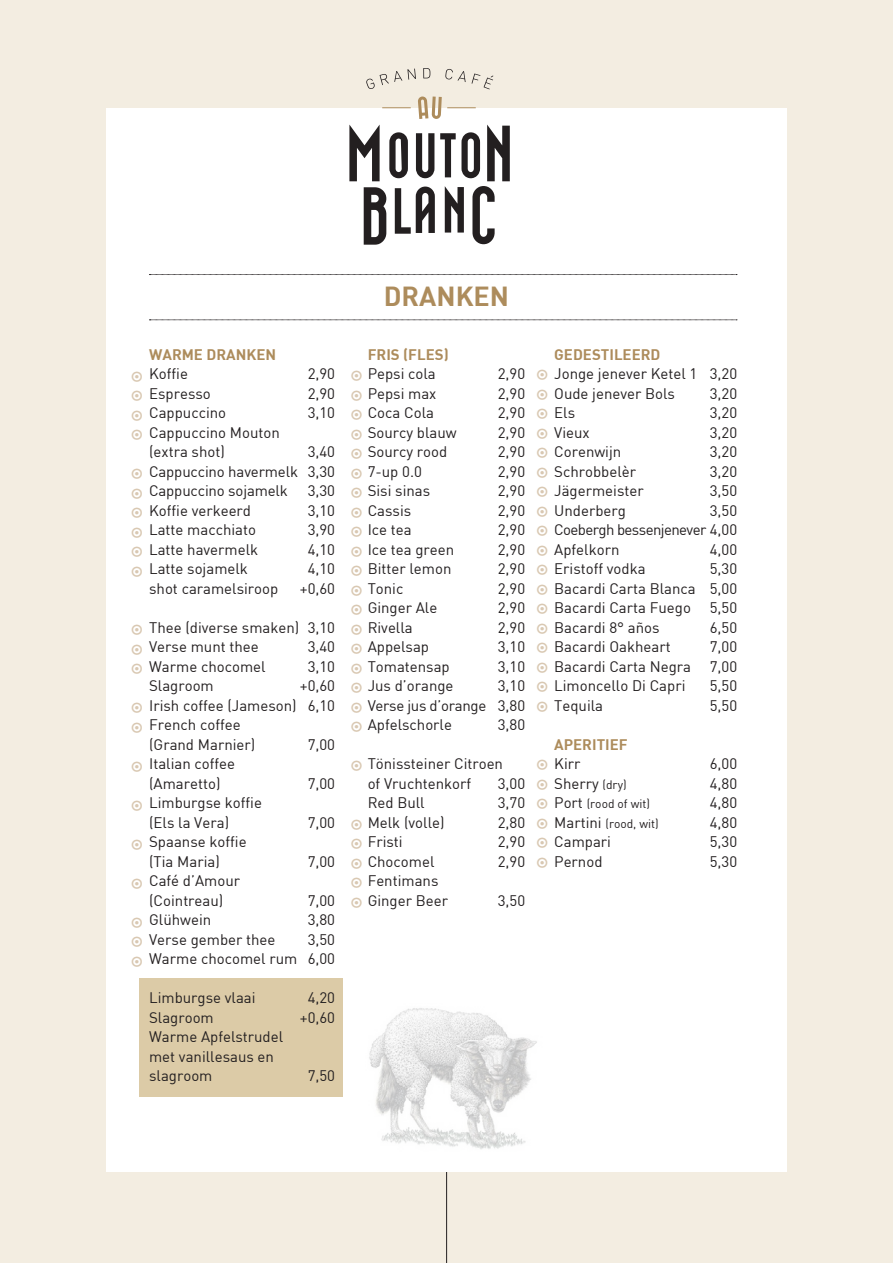
<style>
.page{position:relative;width:893px;height:1263px;background:#f3ede1}
.page>*{position:absolute;margin:0;border:0;box-sizing:border-box;transform-origin:0 0}
.t1{font:27px "Minion Pro";letter-spacing:-.005em;color:#231f20}
.t2{font:27px "DIN Bold";color:#ad8c5c}
.t3{font:15px/19.5px "DIN";color:#231f20}
.t4{font:15px "DIN Bold";color:#ad8c5c}
.t5{font:12px "DIN";color:#231f20}
.s1{font-size:12px}
.s2{font-size:15px}
</style>
<div class="page">
<hr style="left:446px;top:1169px;width:1px;height:94px;background:#231f20">
<div style="left:106px;top:108px;width:681px;height:1063px;background:#fff"></div>
<img style="left:369px;top:1008px;width:168px;height:141px">
<svg style="left:149px;top:274px;width:588px;height:1px"></svg>
<svg style="left:149px;top:320px;width:588px;height:1px"></svg>
<div style="left:140px;top:978px;width:203px;height:118px;background:#dccba7"></div>
<svg style="left:382px;top:107px;width:29px;height:1px"></svg>
<svg style="left:418px;top:96px;width:58px;height:23px"></svg>
<svg style="left:349px;top:125px;width:161px;height:120px"></svg>
<svg style="left:366px;top:68px;width:128px;height:21px"></svg>
<h1 class="t2" style="left:384px;top:279px;width:127px">DRANKEN</h1>
<p class="t4" style="left:368px;top:344px;width:83px">FRIS (FLES)</p>
<p class="t3" style="left:368px;top:364px;width:70px">Pepsi cola</p>
<p class="t3" style="left:498px;top:364px;width:29px">2,90</p>
<p class="t3" style="left:368px;top:383px;width:70px">Pepsi max</p>
<p class="t3" style="left:498px;top:383px;width:29px">2,90</p>
<p class="t3" style="left:368px;top:403px;width:68px">Coca Cola</p>
<p class="t3" style="left:498px;top:403px;width:29px">2,90</p>
<p class="t3" style="left:368px;top:422px;width:91px">Sourcy blauw</p>
<p class="t3" style="left:498px;top:422px;width:29px">2,90</p>
<p class="t3" style="left:368px;top:442px;width:81px">Sourcy rood</p>
<p class="t3" style="left:498px;top:442px;width:29px">2,90</p>
<p class="t3" style="left:368px;top:461px;width:56px">7-up 0.0</p>
<p class="t3" style="left:498px;top:461px;width:29px">2,90</p>
<p class="t3" style="left:368px;top:481px;width:64px">Sisi sinas</p>
<p class="t3" style="left:498px;top:481px;width:29px">2,90</p>
<p class="t3" style="left:368px;top:500px;width:45px">Cassis</p>
<p class="t3" style="left:498px;top:500px;width:29px">2,90</p>
<p class="t3" style="left:368px;top:520px;width:46px">Ice tea</p>
<p class="t3" style="left:498px;top:520px;width:29px">2,90</p>
<p class="t3" style="left:368px;top:539px;width:88px">Ice tea green</p>
<p class="t3" style="left:498px;top:539px;width:29px">2,90</p>
<p class="t3" style="left:368px;top:559px;width:85px">Bitter lemon</p>
<p class="t3" style="left:498px;top:559px;width:29px">2,90</p>
<p class="t3" style="left:368px;top:578px;width:37px">Tonic</p>
<p class="t3" style="left:498px;top:578px;width:29px">2,90</p>
<p class="t3" style="left:368px;top:598px;width:71px">Ginger Ale</p>
<p class="t3" style="left:498px;top:598px;width:29px">2,90</p>
<p class="t3" style="left:368px;top:617px;width:47px">Rivella</p>
<p class="t3" style="left:498px;top:617px;width:29px">2,90</p>
<p class="t3" style="left:368px;top:637px;width:63px">Appelsap</p>
<p class="t3" style="left:498px;top:637px;width:29px">3,10</p>
<p class="t3" style="left:368px;top:656px;width:84px">Tomatensap</p>
<p class="t3" style="left:498px;top:656px;width:29px">3,10</p>
<p class="t3" style="left:368px;top:676px;width:87px">Jus d’orange</p>
<p class="t4" style="left:554px;top:344px;width:108px">GEDESTILEERD</p>
<p class="t3" style="left:554px;top:364px;width:184px">Jonge jenever Ketel 1 3,20<br>Oude jenever Bols</p>
<p class="t4" style="left:149px;top:344px;width:129px">WARME DRANKEN</p>
<p class="t3" style="left:149px;top:364px;width:40px">Koffie</p>
<p class="t3" style="left:308px;top:364px;width:29px">2,90</p>
<p class="t3" style="left:149px;top:383px;width:63px">Espresso</p>
<p class="t3" style="left:308px;top:383px;width:29px">2,90</p>
<p class="t3" style="left:149px;top:403px;width:79px">Cappuccino</p>
<p class="t3" style="left:308px;top:403px;width:29px">3,10</p>
<p class="t3" style="left:149px;top:422px;width:132px">Cappuccino Mouton (extra shot)</p>
<p class="t3" style="left:710px;top:383px;width:29px">3,20</p>
<h1 class="t1" style="left:272px;top:383px;width:326px">avond voor hoofd pasta slades</h1>
<p class="t3" style="left:554px;top:403px;width:22px">Els</p>
<p class="t3" style="left:710px;top:403px;width:29px">3,20</p>
<p class="t3" style="left:554px;top:422px;width:37px">Vieux</p>
<p class="t3" style="left:710px;top:422px;width:29px">3,20</p>
<p class="t3" style="left:554px;top:442px;width:69px">Corenwijn</p>
<p class="t3" style="left:710px;top:442px;width:29px">3,20</p>
<p class="t3" style="left:554px;top:461px;width:83px">Schrobbelèr</p>
<p class="t3" style="left:710px;top:461px;width:29px">3,20</p>
<p class="t3" style="left:554px;top:481px;width:91px">Jägermeister</p>
<p class="t3" style="left:710px;top:481px;width:29px">3,50</p>
<p class="t3" style="left:554px;top:500px;width:73px">Underberg</p>
<p class="t3" style="left:149px;top:442px;width:188px;text-align:justify;text-indent:159px">3,40<br>Cappuccino havermelk 3,30<br>Cappuccino sojamelk</p>
<p class="t3" style="left:308px;top:481px;width:29px">3,30</p>
<p class="t3" style="left:554px;top:500px;width:184px;text-align:justify;text-indent:156px">3,50<br>Coebergh bessenjenever 4,00<br>Apfelkorn</p>
<p class="t3" style="left:149px;top:500px;width:103px">Koffie verkeerd</p>
<p class="t3" style="left:308px;top:500px;width:29px">3,10</p>
<p class="t3" style="left:149px;top:520px;width:108px">Latte macchiato</p>
<p class="t3" style="left:308px;top:520px;width:29px">3,90</p>
<p class="t3" style="left:149px;top:539px;width:111px">Latte havermelk</p>
<p class="t3" style="left:308px;top:539px;width:29px">4,10</p>
<p class="t3" style="left:149px;top:559px;width:100px">Latte sojamelk</p>
<p class="t3" style="left:308px;top:559px;width:29px">4,10</p>
<p class="t3" style="left:149px;top:578px;width:131px">shot caramelsiroop</p>
<p class="t3" style="left:300px;top:578px;width:37px">+0,60</p>
<p class="t3" style="left:149px;top:617px;width:188px">Thee (diverse smaken) 3,10<br>Verse munt thee</p>
<p class="t3" style="left:710px;top:539px;width:29px">4,00</p>
<p class="t3" style="left:554px;top:559px;width:184px;text-align:justify;text-indent:156px">5,30<br>Bacardi Carta Blanca 5,00<br>Bacardi Carta Fuego</p>
<p class="t3" style="left:554px;top:559px;width:93px">Eristoff vodka</p>
<p class="t3" style="left:710px;top:598px;width:29px">5,50</p>
<p class="t3" style="left:554px;top:617px;width:107px">Bacardi 8° años</p>
<p class="t3" style="left:710px;top:617px;width:29px">6,50</p>
<p class="t3" style="left:554px;top:637px;width:118px">Bacardi Oakheart</p>
<p class="t3" style="left:308px;top:637px;width:29px">3,40</p>
<p class="t3" style="left:554px;top:637px;width:184px;text-align:justify;text-indent:156px">7,00<br>Bacardi Carta Negra 7,00<br>Limoncello Di Capri</p>
<p class="t3" style="left:149px;top:656px;width:118px">Warme chocomel</p>
<p class="t3" style="left:308px;top:656px;width:29px">3,10</p>
<p class="t3" style="left:149px;top:676px;width:66px">Slagroom</p>
<p class="t3" style="left:368px;top:676px;width:159px;text-align:justify;text-indent:130px">3,10<br>Verse jus d’orange 3,80<br>Apfelschorle</p>
<p class="t3" style="left:710px;top:676px;width:29px">5,50</p>
<p class="t3" style="left:149px;top:676px;width:188px;text-indent:151px">+0,60<br>Irish coffee (Jameson) 6,10<br>French coffee<br>(Grand Marnier)</p>
<p class="t3" style="left:554px;top:695px;width:50px">Tequila</p>
<p class="t3" style="left:710px;top:695px;width:29px">5,50</p>
<p class="t4" style="left:554px;top:734px;width:75px">APERITIEF</p>
<p class="t3" style="left:554px;top:754px;width:28px">Kirr</p>
<p class="t3" style="left:710px;top:754px;width:29px">6,00</p>
<p class="t3" style="left:554px;top:773px;width:74px">Sherry <span class="s1">(dry)</span></p>
<p class="t3" style="left:710px;top:773px;width:29px">4,80</p>
<p class="t5" style="left:554px;top:796px;width:97px"><span class="s2">Port</span> (rood of wit)</p>
<p class="t3" style="left:710px;top:793px;width:29px">4,80</p>
<p class="t5" style="left:554px;top:816px;width:106px"><span class="s2">Martini</span> (rood, wit)</p>
<p class="t3" style="left:710px;top:812px;width:29px">4,80</p>
<p class="t3" style="left:554px;top:832px;width:58px">Campari</p>
<p class="t3" style="left:710px;top:832px;width:29px">5,30</p>
<p class="t3" style="left:554px;top:851px;width:50px">Pernod</p>
<p class="t3" style="left:710px;top:851px;width:29px">5,30</p>
<p class="t3" style="left:498px;top:715px;width:29px">3,80</p>
<p class="t3" style="left:368px;top:754px;width:137px">Tönissteiner Citroen of Vruchtenkorf</p>
<p class="t3" style="left:308px;top:734px;width:29px">7,00</p>
<p class="t3" style="left:149px;top:754px;width:88px">Italian coffee (Amaretto)</p>
<p class="t3" style="left:498px;top:773px;width:29px">3,00</p>
<p class="t3" style="left:308px;top:773px;width:29px">7,00</p>
<p class="t3" style="left:368px;top:793px;width:59px">Red Bull</p>
<p class="t3" style="left:498px;top:793px;width:29px">3,70</p>
<p class="t3" style="left:368px;top:812px;width:78px">Melk (volle)</p>
<p class="t3" style="left:498px;top:812px;width:29px">2,80</p>
<p class="t3" style="left:368px;top:832px;width:37px">Fristi</p>
<p class="t3" style="left:498px;top:832px;width:29px">2,90</p>
<p class="t3" style="left:368px;top:851px;width:68px">Chocomel</p>
<p class="t3" style="left:498px;top:851px;width:29px">2,90</p>
<p class="t3" style="left:368px;top:871px;width:82px">Fentimans<br>Ginger Beer</p>
<p class="t3" style="left:149px;top:793px;width:114px">Limburgse koffie (Els la Vera)</p>
<p class="t3" style="left:308px;top:812px;width:29px">7,00</p>
<p class="t3" style="left:149px;top:832px;width:99px">Spaanse koffie (Tia Maria)</p>
<p class="t3" style="left:308px;top:851px;width:29px">7,00</p>
<p class="t3" style="left:149px;top:871px;width:93px">Café d’Amour (Cointreau)</p>
<p class="t3" style="left:498px;top:890px;width:29px">3,50</p>
<p class="t3" style="left:308px;top:890px;width:29px">7,00</p>
<p class="t3" style="left:149px;top:910px;width:64px">Glühwein</p>
<p class="t3" style="left:308px;top:910px;width:29px">3,80</p>
<p class="t3" style="left:149px;top:929px;width:128px">Verse gember thee</p>
<p class="t3" style="left:149px;top:929px;width:188px;text-align:right">3,50<br>Warme chocomel rum 6,00</p>
<p class="t3" style="left:149px;top:988px;width:108px">Limburgse vlaai</p>
<p class="t3" style="left:308px;top:988px;width:29px">4,20</p>
<p class="t3" style="left:149px;top:1007px;width:66px">Slagroom</p>
<p class="t3" style="left:300px;top:1007px;width:37px">+0,60</p>
<p class="t3" style="left:149px;top:1027px;width:136px">Warme Apfelstrudel met vanillesaus en slagroom</p>
<p class="t3" style="left:308px;top:1066px;width:29px">7,50</p>
</div>
